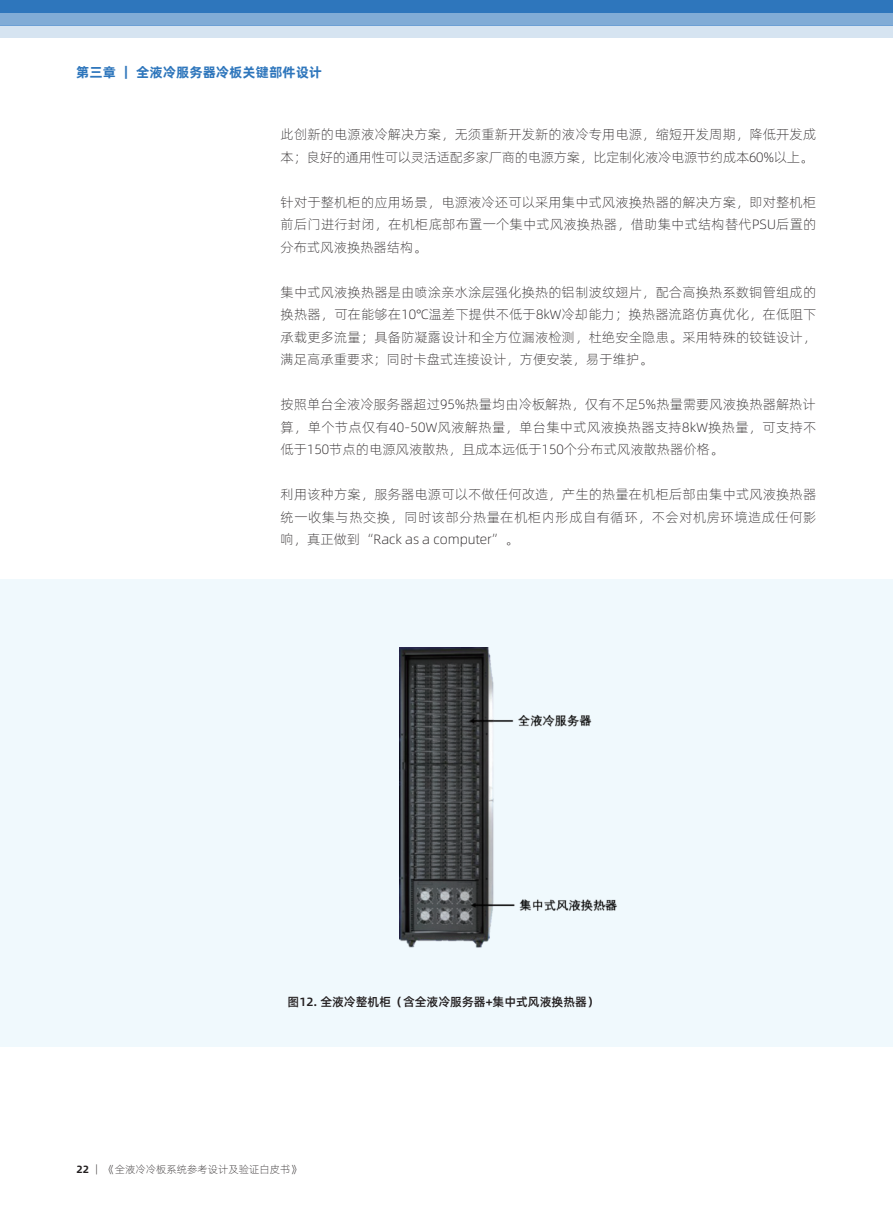
<style>
.page{position:relative;width:893px;height:1212px;background:#fff}
.page>*{position:absolute;margin:0;border:0;box-sizing:border-box;transform-origin:0 0}
.t1{font:13.5px/22.5px "Alibaba Pu Hui Ti L";letter-spacing:.01em;color:#231f20;text-align:justify}
.t2{font:13.5px/22.5px "Alibaba Pu Hui Ti L";letter-spacing:-.02em;color:#231f20}
.t3{font:13.5px "Alibaba Pu Hui Ti B";color:#2e76bc}
.t4{font:12px "Alibaba Pu Hui Ti M";color:#231f20}
.t5{font:10.5px "Alibaba Pu Hui Ti L";color:#231f20}
.s1{font-family:"Alibaba Pu Hui Ti B"}
</style>
<div class="page">
<div style="left:0;top:0;width:893px;height:13px;background:#2e76bc"></div>
<div style="left:0;top:13px;width:893px;height:13px;background:#81acd6"></div>
<div style="left:0;top:26px;width:893px;height:12px;background:#d6e4f1"></div>
<div style="left:0;top:579px;width:893px;height:467px;background:#f0f9fd"></div>
<img style="left:399px;top:648px;width:218px;height:300px">
<p class="t3" style="left:76px;top:62px;width:248px">第三章 ｜ 全液冷服务器冷板关键部件设计</p>
<p class="t2" style="left:281px;top:122px;width:537px">此创新的电源液冷解决方案，无须重新开发新的液冷专用电源，缩短开发周期，降低开发成本；良好的通用性可以灵活适配多家厂商的电源方案，比定制化液冷电源节约成本60%以上。</p>
<p class="t1" style="left:281px;top:190px;width:537px">针对于整机柜的应用场景，电源液冷还可以采用集中式风液换热器的解决方案，即对整机柜前后门进行封闭，在机柜底部布置一个集中式风液换热器，借助集中式结构替代PSU后置的分布式风液换热器结构。</p>
<p class="t1" style="left:281px;top:280px;width:537px">集中式风液换热器是由喷涂亲水涂层强化换热的铝制波纹翅片，配合高换热系数铜管组成的换热器，可在能够在10℃温差下提供不低于8kW冷却能力；换热器流路仿真优化，在低阻下承载更多流量；具备防凝露设计和全方位漏液检测，杜绝安全隐患。采用特殊的铰链设计，满足高承重要求；同时卡盘式连接设计，方便安装，易于维护。</p>
<p class="t1" style="left:281px;top:392px;width:537px">按照单台全液冷服务器超过95%热量均由冷板解热，仅有不足5%热量需要风液换热器解热计算，单个节点仅有40-50W风液解热量，单台集中式风液换热器支持8kW换热量，可支持不低于150节点的电源风液散热，且成本远低于150个分布式风液散热器价格。</p>
<p class="t1" style="left:281px;top:482px;width:537px">利用该种方案，服务器电源可以不做任何改造，产生的热量在机柜后部由集中式风液换热器统一收集与热交换，同时该部分热量在机柜内形成自有循环，不会对机房环境造成任何影响，真正做到“Rack as a computer”。</p>
<p class="t4" style="left:288px;top:992px;width:313px">图12. 全液冷整机柜（含全液冷服务器+集中式风液换热器）</p>
<p class="t5" style="left:77px;top:1161px;width:226px"><span class="s1">22</span> ｜ 《全液冷冷板系统参考设计及验证白皮书》</p>
</div>
